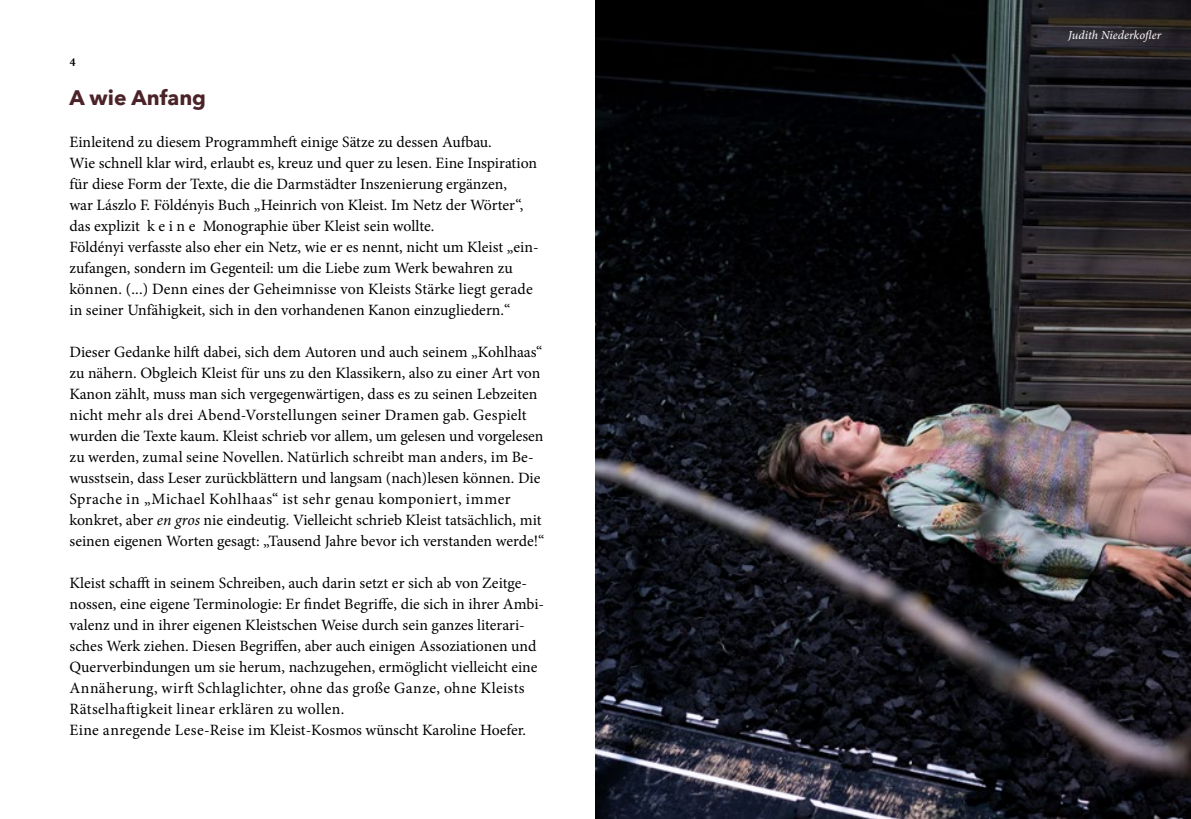
<style>
.page{position:relative;width:1191px;height:819px;background:#fff}
.page>*{position:absolute;margin:0;border:0;box-sizing:border-box;transform-origin:0 0}
.t1{font:700 21px "Avenir Next";color:#4b2227}
.t2{font:15.75px/21px "Minion Pro";color:#000}
.t3{font:italic 12.25px "Minion Pro";letter-spacing:.005em;color:#fff}
.t4{font:700 12.25px "Minion Pro";color:#000}
.s1{font-style:italic}
</style>
<div class="page">
<img style="left:595px;top:0;width:596px;height:819px">
<p class="t4" style="left:69px;top:51px;width:8px">4</p>
<h1 class="t1" style="left:69px;top:79px;width:138px">A wie Anfang</h1>
<p class="t2" style="left:69px;top:132px;width:471px">Einleitend zu diesem Programmheft einige Sätze zu dessen Aufbau.<br>Wie schnell klar wird, erlaubt es, kreuz und quer zu lesen. Eine Inspiration für diese Form der Texte, die die Darmstädter Inszenierung ergänzen,<br>war Lászlo F. Földényis Buch „Heinrich von Kleist. Im Netz der Wörter“, das explizit k e i n e Monographie über Kleist sein wollte.<br>Földényi verfasste also eher ein Netz, wie er es nennt, nicht um Kleist „ein&shy;zufangen, sondern im Gegenteil: um die Liebe zum Werk bewahren zu können. (...) Denn eines der Geheimnisse von Kleists Stärke liegt gerade in seiner Unfähigkeit, sich in den vorhandenen Kanon einzugliedern.“</p>
<p class="t2" style="left:69px;top:342px;width:476px">Dieser Gedanke hilft dabei, sich dem Autoren und auch seinem „Kohlhaas“ zu nähern. Obgleich Kleist für uns zu den Klassikern, also zu einer Art von Kanon zählt, muss man sich vergegenwärtigen, dass es zu seinen Lebzeiten nicht mehr als drei Abend-Vorstellungen seiner Dramen gab. Gespielt wurden die Texte kaum. Kleist schrieb vor allem, um gelesen und vorgelesen zu werden, zumal seine Novellen. Natürlich schreibt man anders, im Be&shy;wusstsein, dass Leser zurückblättern und langsam (nach)lesen können. Die Sprache in „Michael Kohlhaas“ ist sehr genau komponiert, immer konkret, aber <span class="s1">en gros</span> nie eindeutig. Vielleicht schrieb Kleist tatsächlich, mit seinen eigenen Worten gesagt: „Tausend Jahre bevor ich verstanden werde!“</p>
<p class="t2" style="left:69px;top:572px;width:476px">Kleist schafft in seinem Schreiben, auch darin setzt er sich ab von Zeitge&shy;nossen, eine eigene Terminologie: Er findet Begriffe, die sich in ihrer Ambi&shy;valenz und in ihrer eigenen Kleistschen Weise durch sein ganzes literari&shy;sches Werk ziehen. Diesen Begriffen, aber auch einigen Assoziationen und Querverbindungen um sie herum, nachzugehen, ermöglicht vielleicht eine Annäherung, wirft Schlaglichter, ohne das große Ganze, ohne Kleists Rätselhaftigkeit linear erklären zu wollen.<br>Eine anregende Lese-Reise im Kleist-Kosmos wünscht Karoline Hoefer.</p>
<p class="t3" style="left:1068px;top:26px;width:94px">Judith Niederkofler</p>
</div>
